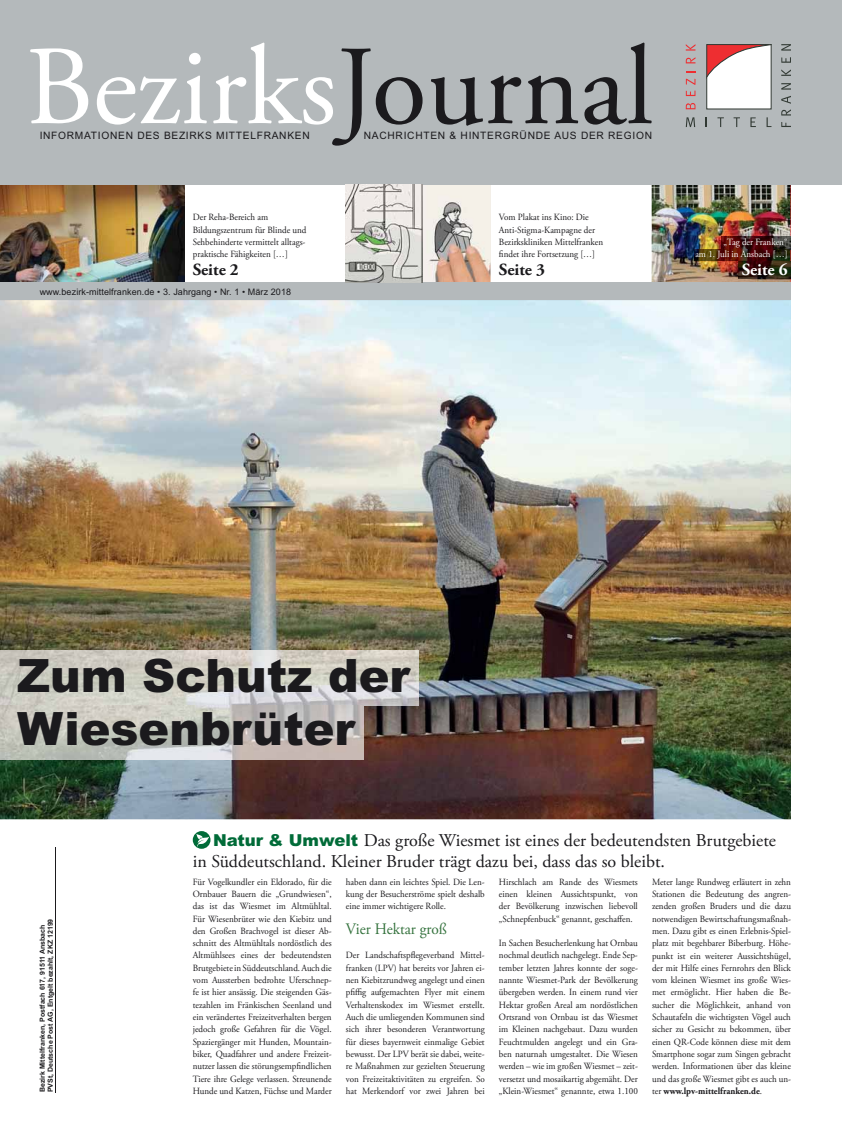
<style>
.page{position:relative;width:842px;height:1134px;background:#fff}
.page>*{position:absolute;margin:0;border:0;box-sizing:border-box;transform-origin:0 0}
.t1{font:112.5px "Adobe Garamond Pro";color:#fff}
.t2{font:900 46px/53px "Arial";color:#1b1a1d}
.t3{font:18px/21px "Adobe Garamond Pro";color:#1b1a1d}
.t4{font:700 17px "Adobe Garamond Pro";color:#1b1a1d}
.t5{font:700 17px "Adobe Garamond Pro";color:#fff}
.t6{font:16px "Adobe Garamond Pro";color:#34723d;scale:.95 1}
.t7{font:10.2px "Arial";letter-spacing:.07em;color:#1b1a1d}
.t8{font:9.5px/12.3px "Adobe Garamond Pro";color:#1b1a1d;text-align:justify;scale:.95 1}
.t9{font:9.5px/12.3px "Adobe Garamond Pro";color:#fff;text-align:right;scale:.95 1}
.t10{font:9px "Arial";letter-spacing:.01em;color:#1b1a1d}
.t11{font:700 7px/8px "Arial";color:#1b1a1d}
.s1{color:#1b1a1d}
.s2{font-family:"Arial";font-weight:900;font-size:16.5px;color:#006b38}
.s3{font-weight:700}
</style>
<div class="page">
<hr style="left:56px;top:847px;width:1px;height:245px;background:#1b1a1d">
<img style="left:0;top:294px;width:791px;height:525px">
<img style="left:652px;top:184px;width:138px;height:99px">
<img style="left:422px;top:184px;width:68px;height:99px">
<img style="left:0;top:184px;width:184px;height:99px">
<img style="left:0;top:651px;width:418px;height:55px">
<div style="left:0;top:283px;width:790px;height:17px;background:#b4b9bb"></div>
<div style="left:0;top:0;width:842px;height:184px;background:#b4b9bb"></div>
<svg style="left:686px;top:103px;width:9px;height:6px"></svg>
<svg style="left:686px;top:91px;width:9px;height:5px"></svg>
<svg style="left:686px;top:79px;width:9px;height:6px"></svg>
<svg style="left:686px;top:57px;width:9px;height:6px"></svg>
<svg style="left:686px;top:44px;width:9px;height:7px"></svg>
<svg style="left:686px;top:117px;width:9px;height:10px"></svg>
<svg style="left:706px;top:44px;width:85px;height:83px"></svg>
<div style="left:193px;top:831px;width:17px;height:18px;background:#006b38;border-radius:50%"></div>
<svg style="left:196px;top:834px;width:13px;height:12px"></svg>
<img style="left:0;top:706px;width:364px;height:54px">
<img style="left:721px;top:236px;width:69px;height:13px">
<img style="left:694px;top:249px;width:96px;height:12px">
<img style="left:739px;top:261px;width:51px;height:17px">
<img style="left:346px;top:184px;width:76px;height:99px">
<h1 class="t1" style="left:26px;top:34px;width:630px">Bezirks<span class="s1">Journal</span></h1>
<p class="t7" style="left:40px;top:131px;width:272px">INFORMATIONEN DES BEZIRKS MITTELFRANKEN</p>
<p class="t7" style="left:364px;top:131px;width:290px">NACHRICHTEN &amp; HINTERGRÜNDE AUS DER REGION</p>
<p class="t8" style="left:193px;top:212px;width:121px;text-align:left">Der Reha-Bereich am<br>Bildungszentrum für Blinde und<br>Sehbehinderte vermittelt alltags&shy;praktische Fähigkeiten […]</p>
<h3 class="t4" style="left:193px;top:263px;width:47px">Seite 2</h3>
<p class="t10" style="left:40px;top:289px;width:253px">www.bezirk-mittelfranken.de • 3. Jahrgang • Nr. 1 • März 2018</p>
<p class="t8" style="left:499px;top:212px;width:111px;text-align:left">Vom Plakat ins Kino: Die<br>Anti-Stigma-Kampagne der<br>Bezirkskliniken Mittelfranken findet ihre Fortsetzung […]</p>
<h3 class="t4" style="left:499px;top:263px;width:47px">Seite 3</h3>
<p class="t9" style="left:695px;top:236px;width:99px">„Tag der Franken“<br>am 1. Juli in Ansbach […]</p>
<h3 class="t5" style="left:742px;top:263px;width:47px">Seite 6</h3>
<h2 class="t2" style="left:17px;top:654px;width:394px">Zum Schutz der<br>Wiesenbrüter</h2>
<p class="t11" style="left:39px;top:1092px;width:175px;rotate:-90deg">Bezirk Mittelfranken, Postfach 617, 91511 Ansbach<br>PVSt, Deutsche Post AG, Entgelt bezahlt, ZKZ 12199</p>
<h3 class="t3" style="left:193px;top:830px;width:585px;text-indent:20px"><span class="s2">Natur &amp; Umwelt</span> Das große Wiesmet ist eines der bedeutendsten Brutgebiete in Süddeutschland. Kleiner Bruder trägt dazu bei, dass das so bleibt.</h3>
<p class="t8" style="left:193px;top:876px;width:148px">Für Vogelkundler ein Eldorado, für die Ornbauer Bauern die „Grundwiesen“, das ist das Wiesmet im Altmühltal.<br>Für Wiesenbrüter wie den Kiebitz und den Großen Brachvogel ist dieser Ab&shy;schnitt des Altmühltals nordöstlich des Altmühlsees eines der bedeutendsten Brutgebiete in Süddeutschland. Auch die vom Aussterben bedrohte Uferschnep&shy;fe ist hier ansässig. Die steigenden Gäs&shy;tezahlen im Fränkischen Seenland und ein verändertes Freizeitverhalten bergen jedoch große Gefahren für die Vögel.<br>Spaziergänger mit Hunden, Mountain&shy;biker, Quadfahrer und andere Freizeit&shy;nutzer lassen die störungsempfindlichen Tiere ihre Gelege verlassen. Streunende Hunde und Katzen, Füchse und Marder</p>
<p class="t8" style="left:346px;top:876px;width:148px">haben dann ein leichtes Spiel. Die Len&shy;kung der Besucherströme spielt deshalb eine immer wichtigere Rolle.</p>
<h3 class="t6" style="left:346px;top:921px;width:108px">Vier Hektar groß</h3>
<p class="t8" style="left:346px;top:950px;width:148px">Der Landschaftspflegeverband Mittel&shy;franken (LPV) hat bereits vor Jahren ei&shy;nen Kiebitzrundweg angelegt und einen pfiffig aufgemachten Flyer mit einem Verhaltenskodex im Wiesmet erstellt.<br>Auch die umliegenden Kommunen sind sich ihrer besonderen Verantwortung für dieses bayernweit einmalige Gebiet bewusst. Der LPV berät sie dabei, weite&shy;re Maßnahmen zur gezielten Steuerung von Freizeitaktivitäten zu ergreifen. So hat Merkendorf vor zwei Jahren bei</p>
<p class="t8" style="left:499px;top:876px;width:148px">Hirschlach am Rande des Wiesmets einen kleinen Aussichtspunkt, von der Bevölkerung inzwischen liebevoll „Schnepfenbuck“ genannt, geschaffen.</p>
<p class="t8" style="left:499px;top:937px;width:148px">In Sachen Besucherlenkung hat Ornbau nochmal deutlich nachgelegt. Ende Sep&shy;tember letzten Jahres konnte der soge&shy;nannte Wiesmet-Park der Bevölkerung übergeben werden. In einem rund vier Hektar großen Areal am nordöstlichen Ortsrand von Ornbau ist das Wiesmet im Kleinen nachgebaut. Dazu wurden Feuchtmulden angelegt und ein Gra&shy;ben naturnah umgestaltet. Die Wiesen werden – wie im großen Wiesmet – zeit&shy;versetzt und mosaikartig abgemäht. Der „Klein-Wiesmet“ genannte, etwa 1.100</p>
<p class="t8" style="left:652px;top:876px;width:148px">Meter lange Rundweg erläutert in zehn Stationen die Bedeutung des angren&shy;zenden großen Bruders und die dazu notwendigen Bewirtschaftungsmaßnah&shy;men. Dazu gibt es einen Erlebnis-Spiel&shy;platz mit begehbarer Biberburg. Höhe&shy;punkt ist ein weiterer Aussichtshügel, der mit Hilfe eines Fernrohrs den Blick vom kleinen Wiesmet ins große Wies&shy;met ermöglicht. Hier haben die Be&shy;sucher die Möglichkeit, anhand von Schautafeln die wichtigsten Vögel auch sicher zu Gesicht zu bekommen, über einen QR-Code können diese mit dem Smartphone sogar zum Singen gebracht werden. Informationen über das kleine und das große Wiesmet gibt es auch un&shy;ter <span class="s3">www.lpv-mittelfranken.de</span>.</p>
</div>
